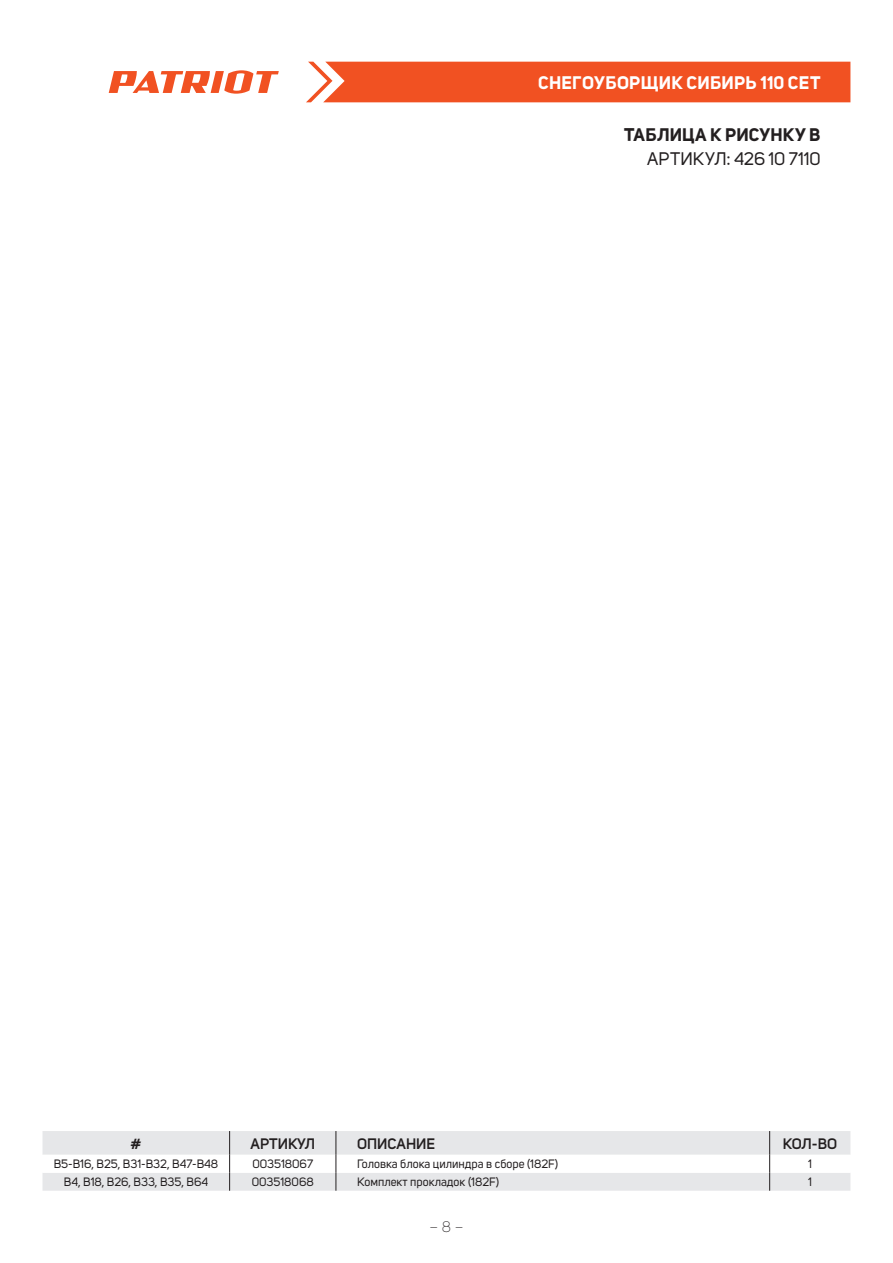
<style>
.page{position:relative;width:893px;height:1263px;background:#fff}
.page>*{position:absolute;margin:0;border:0;box-sizing:border-box;transform-origin:0 0}
.t1{font:700 18px "Uni Sans";letter-spacing:.02em;color:#fff}
.t2{font:18px "Uni Sans";color:#231f20}
.t3{font:700 18px "Uni Sans";letter-spacing:.02em;color:#231f20}
.t4{font:600 15px "Uni Sans";color:#231f20}
.t5{font:300 15px "Uni Sans";color:#231f20}
.t6{font:12px "Uni Sans";color:#231f20}
</style>
<div class="page">
<div style="left:306px;top:62px;width:544px;height:40px;background:#f15122"></div>
<svg style="left:109px;top:70px;width:170px;height:24px"></svg>
<svg style="left:43px;top:1131px;width:807px;height:60px"></svg>
<h1 class="t1" style="left:538px;top:72px;width:284px">СНЕГОУБОРЩИК СИБИРЬ 110 CET</h1>
<h1 class="t3" style="left:624px;top:123px;width:198px">ТАБЛИЦА К РИСУНКУ B</h1>
<h1 class="t2" style="left:647px;top:148px;width:175px">АРТИКУЛ: 426 10 7110</h1>
<p class="t4" style="left:131px;top:1135px;width:12px">#</p>
<p class="t4" style="left:251px;top:1135px;width:66px">АРТИКУЛ</p>
<p class="t4" style="left:357px;top:1135px;width:80px">ОПИСАНИЕ</p>
<p class="t4" style="left:783px;top:1135px;width:56px">КОЛ-ВО</p>
<p class="t6" style="left:54px;top:1157px;width:166px">B5-B16, B25, B31-B32, B47-B48</p>
<p class="t6" style="left:252px;top:1157px;width:62px">003518067</p>
<p class="t6" style="left:357px;top:1157px;width:203px">Головка блока цилиндра в сборе (182F)</p>
<p class="t6" style="left:808px;top:1157px;width:5px">1</p>
<p class="t6" style="left:64px;top:1175px;width:146px">B4, B18, B26, B33, B35, B64</p>
<p class="t6" style="left:252px;top:1175px;width:64px">003518068</p>
<p class="t6" style="left:357px;top:1175px;width:144px">Комплект прокладок (182F)</p>
<p class="t6" style="left:808px;top:1175px;width:5px">1</p>
<p class="t5" style="left:430px;top:1218px;width:35px">–8 –</p>
</div>
